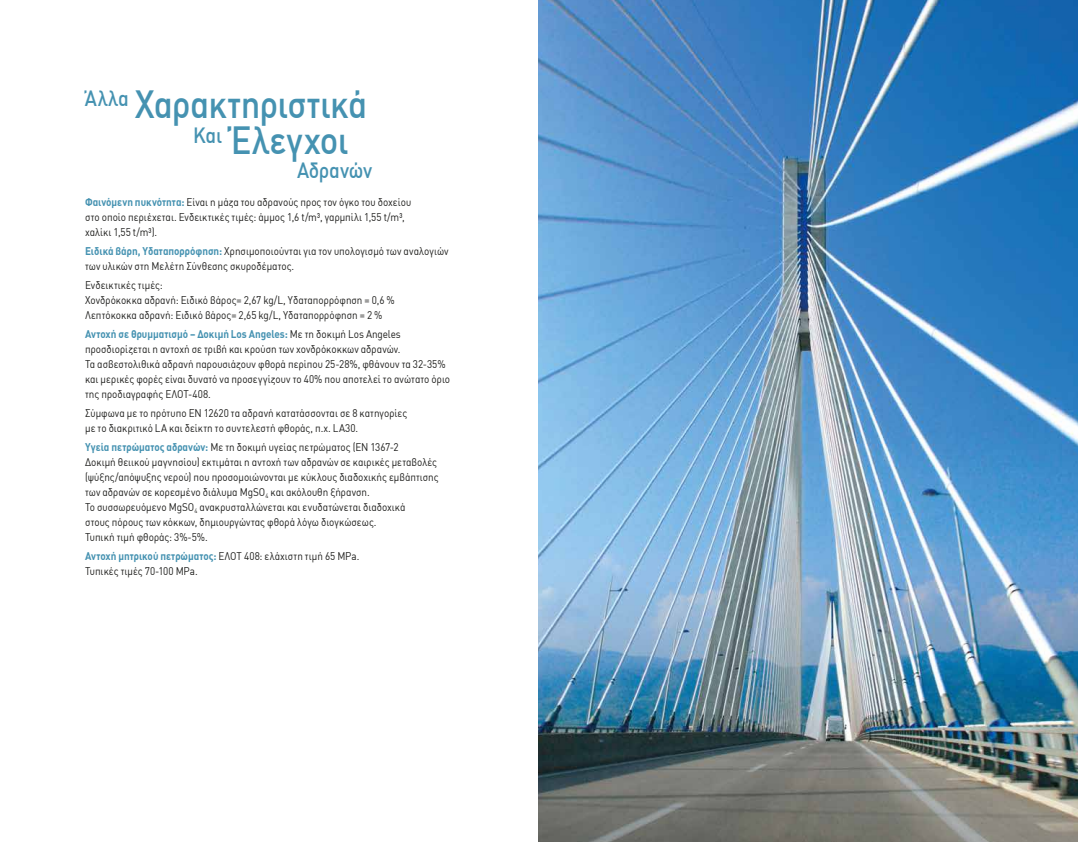
<style>
.page{position:relative;width:1078px;height:842px;background:#fff}
.page>*{position:absolute;margin:0;border:0;box-sizing:border-box;transform-origin:0 0}
.t1{font:500 38.5px/36.2px "DIN Greek";letter-spacing:-.015em;color:#4592b1;scale:.9 1}
.t2{font:500 21.6px "DIN Greek";letter-spacing:-.01em;color:#4592b1;scale:.9 1}
.t3{font:11px/15px "DIN Greek";letter-spacing:.005em;color:#1d1d1b;scale:.9 1}
.s1{font-weight:700;color:#4592b1}
</style>
<div class="page">
<img style="left:539px;top:0;width:538px;height:842px">
<h1 class="t1" style="left:231px;top:86px;width:153px;text-indent:-96px">Χαρακτηριστικά<br>Έλεγχοι</h1>
<h2 class="t2" style="left:297px;top:158px;width:85px">Αδρανών</h2>
<h2 class="t2" style="left:85px;top:86px;width:50px">Άλλα</h2>
<h2 class="t2" style="left:193px;top:123px;width:34px">Και</h2>
<p class="t3" style="left:85px;top:195px;width:364px"><span class="s1">Φαινόµενη πυκνότητα:</span> Είναι η µάζα του αδρανούς προς τον όγκο του δοχείου στο οποίο περιέχεται. Ενδεικτικές τιµές: άµµος 1,6 t/m³, γαρµπίλι 1,55 t/m³, χαλίκι 1,55 t/m³).</p>
<p class="t3" style="left:85px;top:244px;width:405px"><span class="s1">Ειδικά βάρη, Υδαταπορρόφηση:</span> Χρησιµοποιούνται για τον υπολογισµό των αναλογιών των υλικών στη Μελέτη Σύνθεσης σκυροδέµατος.</p>
<p class="t3" style="left:85px;top:278px;width:345px">Ενδεικτικές τιµές:<br>Χονδρόκοκκα αδρανή: Ειδικό βάρος= 2,67 kg/L, Yδαταπορρόφηση = 0,6 %<br>Λεπτόκοκκα αδρανή: Ειδικό βάρος= 2,65 kg/L, Yδαταπορρόφηση = 2 %</p>
<p class="t3" style="left:85px;top:327px;width:407px"><span class="s1">Αντοχή σε θρυµµατισµό – Δοκιµή Los Angeles:</span> Με τη δοκιµή Los Angeles προσδιορίζεται η αντοχή σε τριβή και κρούση των χονδρόκοκκων αδρανών.<br>Τα ασβεστολιθικά αδρανή παρουσιάζουν φθορά περίπου 25-28%, φθάνουν τα 32-35% και µερικές φορές είναι δυνατό να προσεγγίζουν το 40% που αποτελεί το ανώτατο όριο της προδιαγραφής ΕΛΟΤ-408.</p>
<p class="t3" style="left:85px;top:406px;width:359px">Σύµφωνα µε το πρότυπο ΕΝ 12620 τα αδρανή κατατάσσονται σε 8 κατηγορίες µε το διακριτικό LA και δείκτη το συντελεστή φθοράς, π.χ. LA30.</p>
<p class="t3" style="left:85px;top:440px;width:394px"><span class="s1">Υγεία πετρώµατος αδρανών:</span> Με τη δοκιµή υγείας πετρώµατος (ΕΝ 1367-2<br>Δοκιµή θειικού µαγνησίου) εκτιµάται η αντοχή των αδρανών σε καιρικές µεταβολές (ψύξης/απόψυξης νερού) που προσοµοιώνονται µε κύκλους διαδοχικής εµβάπτισης των αδρανών σε κορεσµένο διάλυµα MgSO<sub>4</sub> και ακόλουθη ξήρανση.<br>Το συσσωρευόµενο MgSO<sub>4</sub> ανακρυσταλλώνεται και ενυδατώνεται διαδοχικά<br>στους πόρους των κόκκων, δηµιουργώντας φθορά λόγω διογκώσεως.<br>Τυπική τιµή φθοράς: 3%-5%.</p>
<p class="t3" style="left:85px;top:549px;width:306px"><span class="s1">Αντοχή µητρικού πετρώµατος:</span> ΕΛΟΤ 408: ελάχιστη τιµή 65 ΜPa.<br>Τυπικές τιµές 70-100 MPa.</p>
</div>
